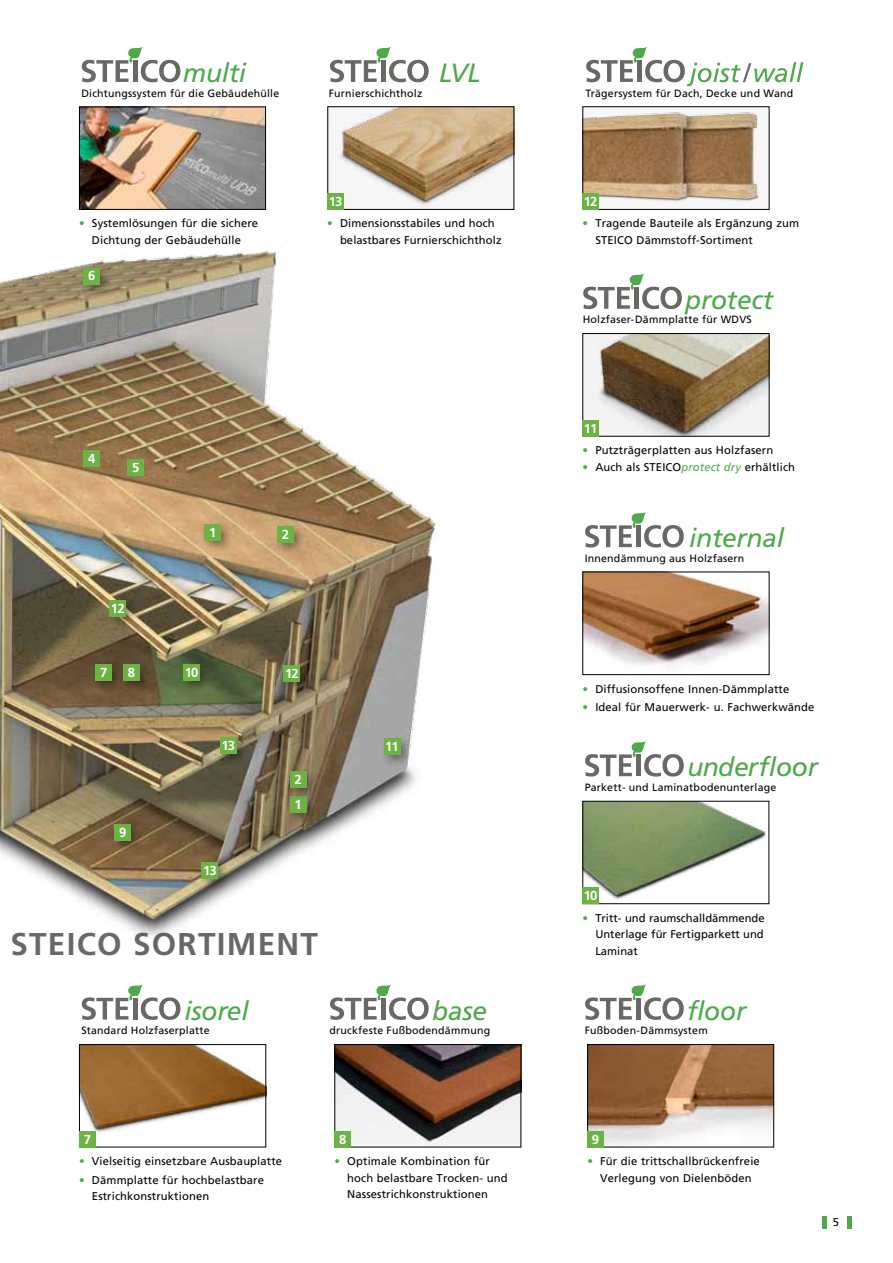
<style>
.page{position:relative;width:893px;height:1263px;background:#fff}
.page>*{position:absolute;margin:0;border:0;box-sizing:border-box;transform-origin:0 0}
.t1{font:700 31.5px "Frutiger";letter-spacing:.04em;color:#6a6864}
.t2{font:italic 26.4px "Frutiger";letter-spacing:-.01em;color:#4da94a}
.t3{font:700 13.05px "Frutiger";letter-spacing:-.065em;color:#fff}
.t4{font:11.25px/16.5px "Frutiger";letter-spacing:.01em;color:#000}
.t5{font:10.65px "Frutiger";letter-spacing:.02em;color:#000}
.s1{font-weight:700;color:#4da94a}
.s2{font-style:italic;color:#4da94a}
</style>
<div class="page">
<img style="left:0;top:115px;width:438px;height:897px">
<div style="left:84px;top:450px;width:16px;height:16px;background:#6cb245"></div>
<div style="left:128px;top:459px;width:16px;height:17px;background:#6cb245"></div>
<div style="left:201px;top:520px;width:32px;height:32px;background:#000;opacity:.4"></div>
<div style="left:205px;top:524px;width:16px;height:16px;background:#6cb245"></div>
<div style="left:273px;top:523px;width:33px;height:32px;background:#000;opacity:.4"></div>
<div style="left:277px;top:527px;width:16px;height:16px;background:#6cb245"></div>
<div style="left:120px;top:661px;width:32px;height:32px;background:#000;opacity:.4"></div>
<div style="left:124px;top:665px;width:16px;height:16px;background:#6cb245"></div>
<div style="left:180px;top:661px;width:32px;height:32px;background:#000;opacity:.4"></div>
<div style="left:183px;top:665px;width:17px;height:16px;background:#6cb245"></div>
<div style="left:216px;top:734px;width:33px;height:32px;background:#000;opacity:.4"></div>
<div style="left:220px;top:738px;width:16px;height:16px;background:#6cb245"></div>
<div style="left:198px;top:858px;width:32px;height:32px;background:#000;opacity:.4"></div>
<div style="left:202px;top:862px;width:16px;height:16px;background:#6cb245"></div>
<div style="left:111px;top:820px;width:32px;height:33px;background:#000;opacity:.4"></div>
<div style="left:115px;top:824px;width:16px;height:16px;background:#6cb245"></div>
<div style="left:286px;top:793px;width:32px;height:32px;background:#000;opacity:.4"></div>
<div style="left:290px;top:797px;width:16px;height:16px;background:#6cb245"></div>
<div style="left:286px;top:767px;width:32px;height:32px;background:#000;opacity:.4"></div>
<div style="left:290px;top:771px;width:16px;height:16px;background:#6cb245"></div>
<div style="left:280px;top:662px;width:32px;height:32px;background:#000;opacity:.4"></div>
<div style="left:284px;top:666px;width:16px;height:16px;background:#6cb245"></div>
<div style="left:380px;top:735px;width:33px;height:32px;background:#000;opacity:.4"></div>
<div style="left:384px;top:739px;width:16px;height:16px;background:#6cb245"></div>
<div style="left:106px;top:596px;width:32px;height:32px;background:#000;opacity:.4"></div>
<div style="left:110px;top:600px;width:16px;height:16px;background:#6cb245"></div>
<div style="left:92px;top:661px;width:32px;height:32px;background:#000;opacity:.4"></div>
<div style="left:96px;top:665px;width:16px;height:16px;background:#6cb245"></div>
<div style="left:80px;top:264px;width:32px;height:32px;background:#000;opacity:.4"></div>
<div style="left:84px;top:268px;width:16px;height:16px;background:#6cb245"></div>
<hr style="left:822px;top:1216px;width:4px;height:13px;background:#4da94a">
<div style="left:847px;top:1216px;width:5px;height:13px;background:#4da94a"></div>
<div style="left:316px;top:969px;width:274px;height:78px;background:#fff"></div>
<svg style="left:330px;top:984px;width:99px;height:36px"></svg>
<img style="left:337px;top:1046px;width:182px;height:99px">
<div style="left:335px;top:1044px;width:186px;height:103px;border:1px solid #000"></div>
<div style="left:335px;top:1131px;width:16px;height:16px;background:#6cb245"></div>
<img style="left:589px;top:1046px;width:183px;height:99px">
<div style="left:587px;top:1044px;width:187px;height:103px;border:1px solid #000"></div>
<div style="left:587px;top:1131px;width:17px;height:16px;background:#6cb245"></div>
<svg style="left:585px;top:984px;width:99px;height:36px"></svg>
<img style="left:330px;top:108px;width:182px;height:100px">
<div style="left:328px;top:106px;width:186px;height:104px;border:1px solid #000"></div>
<svg style="left:330px;top:46px;width:99px;height:36px"></svg>
<div style="left:327px;top:193px;width:17px;height:17px;background:#6cb245"></div>
<img style="left:81px;top:109px;width:183px;height:99px">
<div style="left:79px;top:107px;width:187px;height:103px;border:1px solid #000"></div>
<svg style="left:82px;top:46px;width:98px;height:36px"></svg>
<svg style="left:82px;top:984px;width:98px;height:36px"></svg>
<img style="left:81px;top:1046px;width:183px;height:99px">
<div style="left:79px;top:1044px;width:187px;height:103px;border:1px solid #000"></div>
<div style="left:79px;top:1131px;width:16px;height:16px;background:#6cb245"></div>
<img style="left:585px;top:574px;width:182px;height:93px">
<div style="left:583px;top:572px;width:186px;height:103px;border:1px solid #000"></div>
<svg style="left:585px;top:512px;width:99px;height:35px"></svg>
<img style="left:585px;top:335px;width:182px;height:99px">
<div style="left:583px;top:333px;width:186px;height:103px;border:1px solid #000"></div>
<div style="left:583px;top:420px;width:16px;height:16px;background:#6cb245"></div>
<svg style="left:583px;top:273px;width:99px;height:36px"></svg>
<img style="left:585px;top:112px;width:175px;height:90px">
<div style="left:583px;top:106px;width:186px;height:104px;border:1px solid #000"></div>
<div style="left:583px;top:193px;width:16px;height:17px;background:#6cb245"></div>
<svg style="left:586px;top:46px;width:217px;height:40px"></svg>
<svg style="left:585px;top:741px;width:99px;height:36px"></svg>
<img style="left:585px;top:803px;width:181px;height:97px">
<div style="left:583px;top:801px;width:186px;height:103px;border:1px solid #000"></div>
<div style="left:583px;top:888px;width:16px;height:16px;background:#6cb245"></div>
<h2 class="t2" style="left:183px;top:58px;width:65px">multi</h2>
<p class="t5" style="left:81px;top:87px;width:200px">Dichtungssystem für die Gebäudehülle</p>
<p class="t4" style="left:79px;top:215px;width:180px;text-align:center"><span class="s1">•</span> Systemlösungen für die sichere<br>Dichtung der Gebäudehülle</p>
<p class="t3" style="left:88px;top:268px;width:9px">6</p>
<p class="t5" style="left:329px;top:87px;width:95px">Furnierschichtholz</p>
<h2 class="t2" style="left:439px;top:57px;width:43px">LVL</h2>
<p class="t3" style="left:329px;top:194px;width:15px">13</p>
<p class="t4" style="left:340px;top:215px;width:163px;text-indent:-13px"><span class="s1">•</span> Dimensionsstabiles und hoch belastbares Furnierschichtholz</p>
<p class="t5" style="left:585px;top:87px;width:209px">Trägersystem für Dach, Decke und Wand</p>
<p class="t3" style="left:584px;top:194px;width:15px">12</p>
<p class="t4" style="left:595px;top:215px;width:205px;text-indent:-13px"><span class="s1">•</span> Tragende Bauteile als Ergänzung zum<br>STEICO Dämmstoff-Sortiment</p>
<h2 class="t2" style="left:685px;top:284px;width:89px">protect</h2>
<p class="t5" style="left:583px;top:313px;width:171px">Holzfaser-Dämmplatte für WDVS</p>
<p class="t3" style="left:88px;top:450px;width:9px">4</p>
<p class="t3" style="left:132px;top:460px;width:9px">5</p>
<p class="t3" style="left:209px;top:524px;width:9px">1</p>
<p class="t3" style="left:282px;top:527px;width:9px">2</p>
<p class="t3" style="left:111px;top:600px;width:15px">12</p>
<p class="t3" style="left:100px;top:665px;width:9px">7</p>
<p class="t3" style="left:128px;top:665px;width:9px">8</p>
<p class="t3" style="left:185px;top:665px;width:15px">10</p>
<p class="t3" style="left:285px;top:666px;width:15px">12</p>
<p class="t3" style="left:119px;top:824px;width:9px">9</p>
<p class="t3" style="left:222px;top:738px;width:15px">13</p>
<p class="t3" style="left:203px;top:862px;width:15px">13</p>
<p class="t3" style="left:294px;top:771px;width:9px">2</p>
<p class="t3" style="left:294px;top:797px;width:9px">1</p>
<p class="t3" style="left:385px;top:739px;width:15px">11</p>
<h1 class="t1" style="left:10px;top:925px;width:38px">STEICO</h1>
<h1 class="t1" style="left:133px;top:925px;width:187px">SORTIMENT</h1>
<h2 class="t2" style="left:185px;top:995px;width:66px">isorel</h2>
<p class="t5" style="left:81px;top:1024px;width:130px">Standard Holzfaserplatte</p>
<h2 class="t2" style="left:432px;top:995px;width:56px">base</h2>
<p class="t5" style="left:330px;top:1024px;width:162px">druckfeste Fußbodendämmung</p>
<p class="t3" style="left:584px;top:421px;width:15px">11</p>
<p class="t4" style="left:583px;top:442px;width:192px"><span class="s1">•</span> Putzträgerplatten aus Holzfasern</p>
<p class="t4" style="left:583px;top:459px;width:214px"><span class="s1">•</span> Auch als STEICO<span class="s2">protect dry</span> erhältlich</p>
<h2 class="t2" style="left:689px;top:523px;width:96px">internal</h2>
<p class="t5" style="left:585px;top:552px;width:161px">Innendämmung aus Holzfasern</p>
<p class="t4" style="left:583px;top:681px;width:208px"><span class="s1">•</span> Diffusionsoffene Innen-Dämmplatte</p>
<p class="t4" style="left:583px;top:699px;width:233px"><span class="s1">•</span> Ideal für Mauerwerk- u. Fachwerkwände</p>
<h2 class="t2" style="left:687px;top:752px;width:132px">underfloor</h2>
<p class="t5" style="left:585px;top:781px;width:193px">Parkett- und Laminatbodenunterlage</p>
<p class="t3" style="left:584px;top:888px;width:15px">10</p>
<p class="t4" style="left:595px;top:910px;width:171px;text-align:justify;text-indent:-13px"><span class="s1">•</span> Tritt- und raumschalldämmende Unterlage für Fertigparkett und Laminat</p>
<h2 class="t2" style="left:687px;top:995px;width:61px">floor</h2>
<p class="t5" style="left:585px;top:1024px;width:125px">Fußboden-Dämmsystem</p>
<p class="t3" style="left:84px;top:1131px;width:9px">7</p>
<p class="t4" style="left:79px;top:1153px;width:204px"><span class="s1">•</span> Vielseitig einsetzbare Ausbauplatte</p>
<p class="t4" style="left:92px;top:1172px;width:173px;text-indent:-13px"><span class="s1">•</span> Dämmplatte für hochbelastbare<br>Estrichkonstruktionen</p>
<p class="t3" style="left:339px;top:1131px;width:9px">8</p>
<p class="t3" style="left:592px;top:1131px;width:9px">9</p>
<p class="t4" style="left:347px;top:1153px;width:162px;text-indent:-13px"><span class="s1">•</span> Optimale Kombination für hoch belastbare Trocken- und<br>Nassestrichkonstruktionen</p>
<p class="t4" style="left:587px;top:1153px;width:174px;text-align:center"><span class="s1">•</span> Für die trittschallbrückenfreie<br>Verlegung von Dielenböden</p>
<p class="t4" style="left:833px;top:1214px;width:8px">5</p>
</div>
